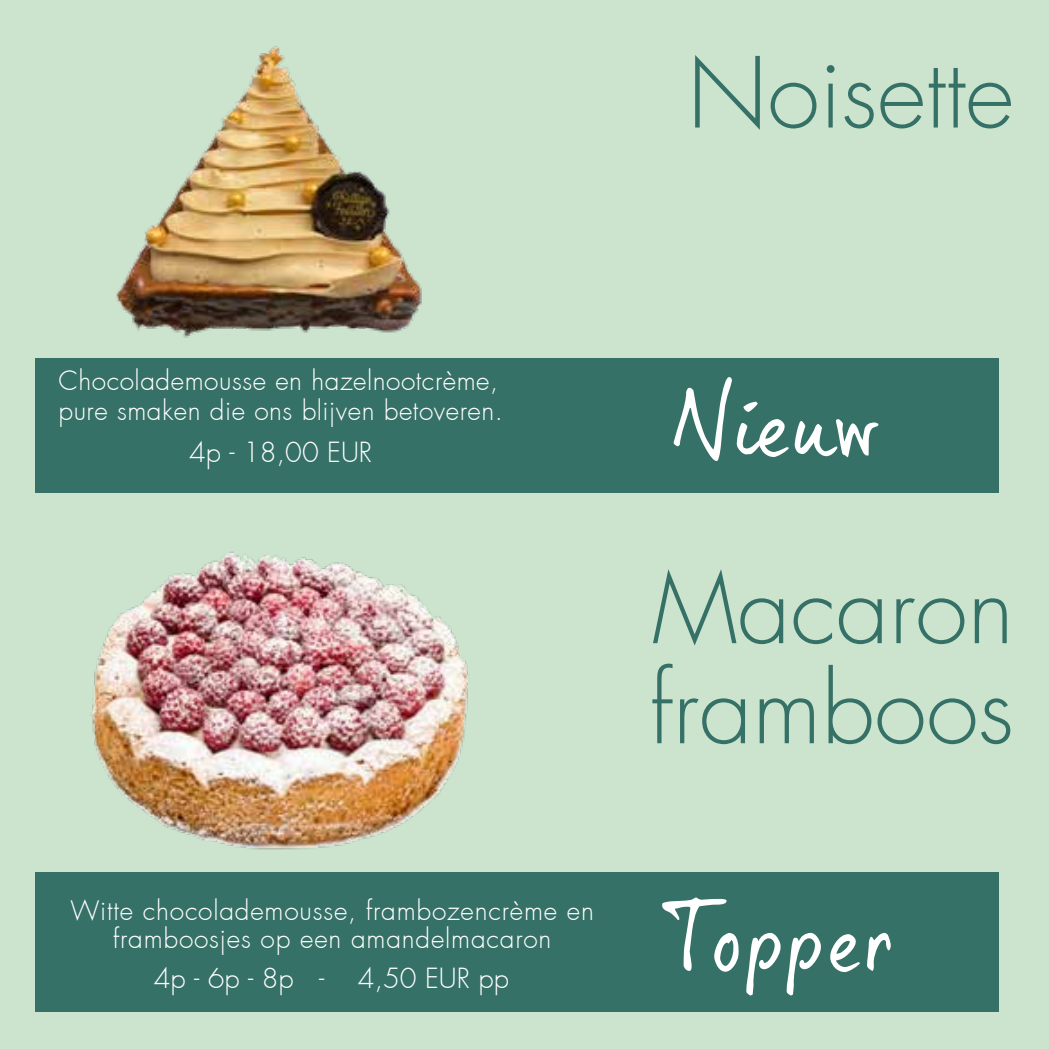
<style>
.page{position:relative;width:1049px;height:1049px;background:#cce4ce}
.page>*{position:absolute;margin:0;border:0;box-sizing:border-box;transform-origin:0 0}
.t1{font:300 95px/100px "Futura";color:#367167}
.t2{font:italic 90px "Dear Joe 5 CASUAL";color:#fff}
.t3{font:300 27.25px "Futura";color:#fff}
.t4{font:300 26.25px/30px "Futura";letter-spacing:.03em;color:#fff}
</style>
<div class="page">
<div style="left:35px;top:358px;width:964px;height:135px;background:#367167"></div>
<div style="left:35px;top:872px;width:964px;height:140px;background:#367167"></div>
<img style="left:91px;top:551px;width:378px;height:299px">
<img style="left:116px;top:46px;width:306px;height:292px">
<h1 class="t1" style="left:687px;top:46px;width:328px">Noisette</h1>
<p class="t4" style="left:58px;top:366px;width:446px">Chocolademousse en hazelnootcrème, pure smaken die ons blijven betoveren.</p>
<p class="t3" style="left:189px;top:435px;width:185px">4p - 18,00 EUR</p>
<h2 class="t2" style="left:673px;top:369px;width:247px">Nieuw</h2>
<h1 class="t1" style="left:650px;top:561px;width:366px">Macaron framboos</h1>
<p class="t4" style="left:71px;top:897px;width:525px;line-height:27.5px;text-align:center">Witte chocolademousse, frambozencrème en framboosjes op een amandelmacaron</p>
<p class="t3" style="left:154px;top:961px;width:357px">4p - 6p - 8p - 4,50 EUR pp</p>
<h2 class="t2" style="left:669px;top:884px;width:265px">Topper</h2>
</div>
